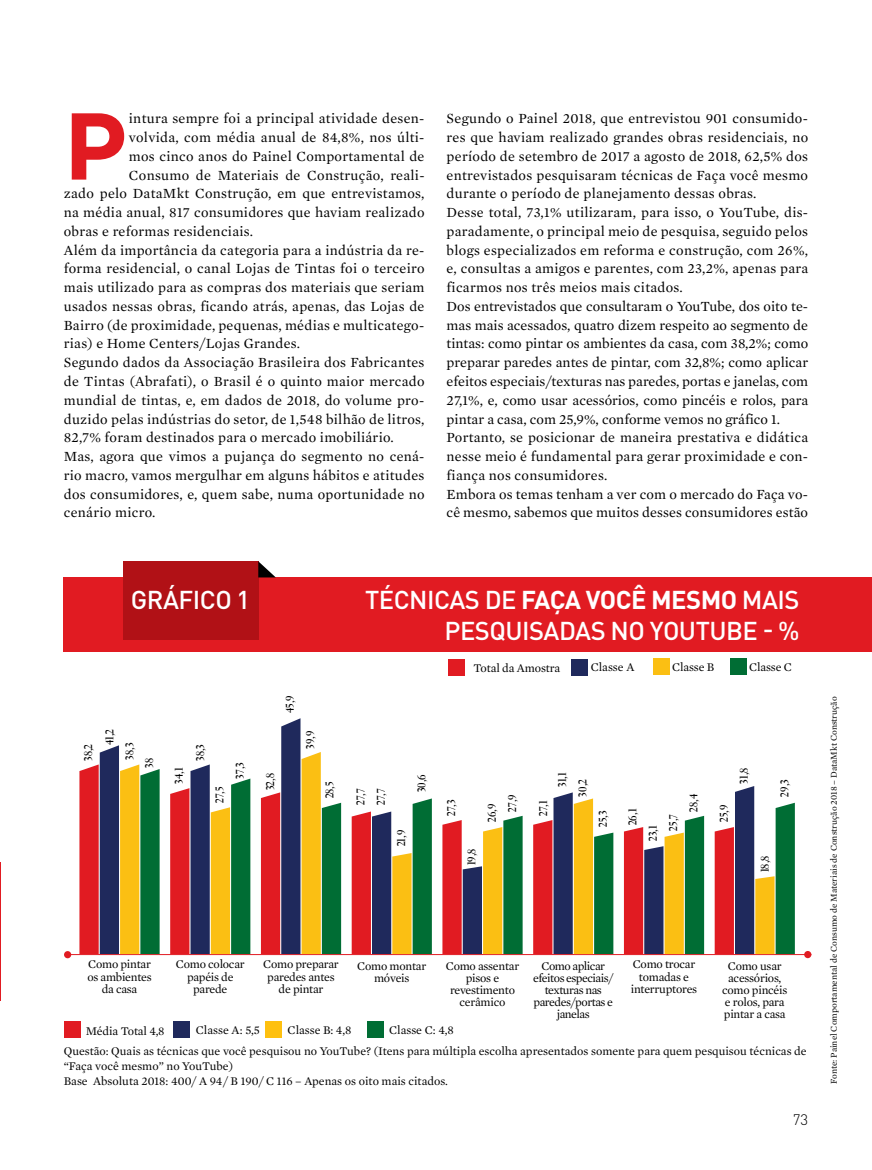
<style>
.page{position:relative;width:872px;height:1170px;background:#fff}
.page>*{position:absolute;margin:0;border:0;box-sizing:border-box;transform-origin:0 0}
.t1{font:700 94.65px "Gotham";color:#e11b22}
.t2{font:500 25.5px/31.5px "DIN Pro";letter-spacing:-.02em;color:#fff;text-align:right}
.t3{font:300 15px "DIN Pro";color:#000}
.t4{font:14.25px/18.8px "Mercury Text G1";letter-spacing:.02em;color:#000}
.t5{font:12px/12px "Mercury Text G1";letter-spacing:-.02em;color:#000;text-align:center}
.t6{font:12px/15px "Mercury Text G1";color:#000}
.t7{font:12px/12px "Mercury Text G1";letter-spacing:-.04em;color:#000;text-align:center}
.t8{font:11.25px/20.2px "Electra LT Std Bold Display";letter-spacing:.01em;color:#000}
.t9{font:9px "Mercury Text G1";color:#000}
.s1{font-weight:700}
</style>
<div class="page">
<hr style="left:0;top:862px;width:1px;height:138px;background:#e11b22">
<div style="left:64px;top:577px;width:808px;height:75px;background:#e11b22"></div>
<div style="left:572px;top:659px;width:16px;height:16px;background:#1f295c"></div>
<div style="left:448px;top:659px;width:16px;height:16px;background:#e11b22"></div>
<div style="left:653px;top:658px;width:16px;height:16px;background:#fbbf13"></div>
<div style="left:730px;top:658px;width:16px;height:16px;background:#006d34"></div>
<hr style="left:69px;top:954px;width:742px;height:1px;background:#e11b22">
<div style="left:64px;top:951px;width:7px;height:7px;background:#e11b22;border-radius:50%"></div>
<div style="left:804px;top:950px;width:7px;height:8px;background:#e11b22;border-radius:50%"></div>
<div style="left:65px;top:1021px;width:16px;height:16px;background:#e11b22"></div>
<div style="left:174px;top:1021px;width:16px;height:16px;background:#1f295c"></div>
<div style="left:266px;top:1021px;width:16px;height:16px;background:#fec00f"></div>
<div style="left:367px;top:1021px;width:16px;height:16px;background:#006d34"></div>
<svg style="left:79px;top:745px;width:81px;height:209px;background:#8e714e"></svg>
<svg style="left:170px;top:764px;width:80px;height:190px;background:#8c7254"></svg>
<svg style="left:261px;top:718px;width:80px;height:236px"></svg>
<svg style="left:352px;top:798px;width:80px;height:156px"></svg>
<svg style="left:442px;top:816px;width:80px;height:138px"></svg>
<svg style="left:533px;top:792px;width:80px;height:162px;background:#977854"></svg>
<svg style="left:624px;top:815px;width:80px;height:139px;background:#957652"></svg>
<svg style="left:714px;top:786px;width:81px;height:168px"></svg>
<div style="left:123px;top:561px;width:135px;height:79px;background:#b11116"></div>
<svg style="left:258px;top:561px;width:18px;height:16px"></svg>
<h1 class="t1" style="left:64px;top:83px;width:65px">P</h1>
<p class="t4" style="left:129px;top:109px;width:297px">intura sempre foi a principal atividade desen-</p>
<p class="t4" style="left:129px;top:128px;width:297px">volvida, com média anual de 84,8%, nos últi-</p>
<p class="t4" style="left:129px;top:147px;width:297px">mos cinco anos do Painel Comportamental de</p>
<p class="t4" style="left:129px;top:165px;width:297px">Consumo de Materiais de Construção, reali-</p>
<p class="t4" style="left:64px;top:184px;width:362px">zado pelo DataMkt Construção, em que entrevistamos,</p>
<p class="t4" style="left:64px;top:203px;width:362px">na média anual, 817 consumidores que haviam realizado</p>
<p class="t4" style="left:64px;top:222px;width:191px">obras e reformas residenciais.</p>
<p class="t4" style="left:64px;top:240px;width:362px">Além da importância da categoria para a indústria da re-</p>
<p class="t4" style="left:64px;top:259px;width:362px">forma residencial, o canal Lojas de Tintas foi o terceiro</p>
<p class="t4" style="left:64px;top:278px;width:362px">mais utilizado para as compras dos materiais que seriam</p>
<p class="t4" style="left:64px;top:297px;width:362px">usados nessas obras, ficando atrás, apenas, das Lojas de</p>
<p class="t4" style="left:64px;top:315px;width:362px">Bairro (de proximidade, pequenas, médias e multicatego-</p>
<p class="t4" style="left:64px;top:334px;width:238px">rias) e Home Centers/Lojas Grandes.</p>
<p class="t4" style="left:64px;top:353px;width:362px">Segundo dados da Associação Brasileira dos Fabricantes</p>
<p class="t4" style="left:64px;top:372px;width:362px">de Tintas (Abrafati), o Brasil é o quinto maior mercado</p>
<p class="t4" style="left:64px;top:390px;width:362px">mundial de tintas, e, em dados de 2018, do volume pro-</p>
<p class="t4" style="left:64px;top:409px;width:362px">duzido pelas indústrias do setor, de 1,548 bilhão de litros,</p>
<p class="t4" style="left:64px;top:428px;width:331px">82,7% foram destinados para o mercado imobiliário.</p>
<p class="t4" style="left:64px;top:447px;width:362px">Mas, agora que vimos a pujança do segmento no cená-</p>
<p class="t4" style="left:64px;top:465px;width:362px">rio macro, vamos mergulhar em alguns hábitos e atitudes</p>
<p class="t4" style="left:64px;top:484px;width:362px">dos consumidores, e, quem sabe, numa oportunidade no</p>
<p class="t4" style="left:64px;top:503px;width:93px">cenário micro.</p>
<p class="t4" style="left:446px;top:109px;width:363px">Segundo o Painel 2018, que entrevistou 901 consumido&shy;res que haviam realizado grandes obras residenciais, no período de setembro de 2017 a agosto de 2018, 62,5% dos entrevistados pesquisaram técnicas de Faça você mesmo durante o período de planejamento dessas obras.<br>Desse total, 73,1% utilizaram, para isso, o YouTube, dis&shy;paradamente, o principal meio de pesquisa, seguido pelos blogs especializados em reforma e construção, com 26%, e, consultas a amigos e parentes, com 23,2%, apenas para ficarmos nos três meios mais citados.<br>Dos entrevistados que consultaram o YouTube, dos oito te&shy;mas mais acessados, quatro dizem respeito ao segmento de tintas: como pintar os ambientes da casa, com 38,2%; como preparar paredes antes de pintar, com 32,8%; como aplicar efeitos especiais/texturas nas paredes, portas e janelas, com 27,1%, e, como usar acessórios, como pincéis e rolos, para pintar a casa, com 25,9%, conforme vemos no gráfico 1.<br>Portanto, se posicionar de maneira prestativa e didática nesse meio é fundamental para gerar proximidade e con&shy;fiança nos consumidores.<br>Embora os temas tenham a ver com o mercado do Faça vo&shy;cê mesmo, sabemos que muitos desses consumidores estão</p>
<h2 class="t2" style="left:131px;top:582px;width:121px">GRÁFICO 1</h2>
<h2 class="t2" style="left:365px;top:582px;width:436px">TÉCNICAS DE <span class="s1">FAÇA VOCÊ MESMO</span> MAIS<br>PESQUISADAS NO YOUTUBE - %</h2>
<p class="t5" style="left:473px;top:661px;width:88px">Total da Amostra</p>
<p class="t5" style="left:590px;top:661px;width:45px">Classe A</p>
<p class="t5" style="left:672px;top:660px;width:44px">Classe B</p>
<p class="t5" style="left:749px;top:660px;width:44px">Classe C</p>
<p class="t8" style="left:280px;top:713px;width:20px;rotate:-90deg">45,9</p>
<p class="t8" style="left:100px;top:745px;width:18px;rotate:-90deg">41,2</p>
<p class="t8" style="left:78px;top:761px;width:19px;rotate:-90deg">38,2</p>
<p class="t8" style="left:120px;top:759px;width:18px;rotate:-90deg">38,3</p>
<p class="t8" style="left:190px;top:761px;width:18px;rotate:-90deg">38,3</p>
<p class="t8" style="left:139px;top:767px;width:11px;rotate:-90deg">38</p>
<p class="t8" style="left:230px;top:778px;width:18px;rotate:-90deg">37,3</p>
<p class="t8" style="left:169px;top:783px;width:18px;rotate:-90deg">34,1</p>
<p class="t8" style="left:260px;top:790px;width:18px;rotate:-90deg">32,8</p>
<p class="t8" style="left:210px;top:802px;width:18px;rotate:-90deg">27,5</p>
<p class="t8" style="left:300px;top:748px;width:20px;rotate:-90deg">39,9</p>
<p class="t8" style="left:320px;top:798px;width:18px;rotate:-90deg">28,5</p>
<p class="t8" style="left:411px;top:792px;width:20px;rotate:-90deg">30,6</p>
<p class="t8" style="left:552px;top:787px;width:16px;rotate:-90deg">31,1</p>
<p class="t8" style="left:733px;top:783px;width:17px;rotate:-90deg">31,8</p>
<p class="t8" style="left:572px;top:796px;width:19px;rotate:-90deg">30,2</p>
<p class="t8" style="left:774px;top:796px;width:19px;rotate:-90deg">29,3</p>
<p class="t8" style="left:350px;top:805px;width:18px;rotate:-90deg">27,7<br>27,7</p>
<p class="t8" style="left:683px;top:811px;width:19px;rotate:-90deg">28,4</p>
<p class="t8" style="left:502px;top:811px;width:19px;rotate:-90deg">27,9</p>
<p class="t8" style="left:533px;top:815px;width:17px;rotate:-90deg">27,1</p>
<p class="t8" style="left:441px;top:815px;width:18px;rotate:-90deg">27,3</p>
<p class="t8" style="left:482px;top:821px;width:20px;rotate:-90deg">26,9</p>
<p class="t8" style="left:622px;top:825px;width:18px;rotate:-90deg">26,1</p>
<p class="t8" style="left:643px;top:830px;width:18px;text-indent:-10px;rotate:-90deg">23,1<br>25,7</p>
<p class="t8" style="left:714px;top:821px;width:19px;rotate:-90deg">25,9</p>
<p class="t8" style="left:593px;top:827px;width:18px;rotate:-90deg">25,3</p>
<p class="t8" style="left:391px;top:846px;width:18px;rotate:-90deg">21,9</p>
<p class="t8" style="left:461px;top:865px;width:18px;rotate:-90deg">19,8</p>
<p class="t8" style="left:755px;top:872px;width:18px;rotate:-90deg">18,8</p>
<p class="t5" style="left:87px;top:958px;width:66px">Como pintar os ambientes da casa</p>
<p class="t5" style="left:176px;top:958px;width:70px">Como colocar papéis de parede</p>
<p class="t5" style="left:263px;top:958px;width:77px">Como preparar paredes antes de pintar</p>
<p class="t5" style="left:357px;top:959px;width:70px">Como montar móveis</p>
<p class="t5" style="left:446px;top:959px;width:75px">Como assentar pisos e revestimento cerâmico</p>
<p class="t5" style="left:631px;top:958px;width:68px">Como trocar tomadas e interruptores</p>
<p class="t5" style="left:722px;top:959px;width:67px">Como usar acessórios, como pincéis e rolos, para pintar a casa</p>
<p class="t7" style="left:533px;top:959px;width:82px">Como aplicar efeitos especiais/ texturas nas paredes/portas e janelas</p>
<p class="t5" style="left:86px;top:1024px;width:80px">Média Total 4,8</p>
<p class="t5" style="left:196px;top:1023px;width:66px">Classe A: 5,5</p>
<p class="t5" style="left:287px;top:1023px;width:65px">Classe B: 4,8</p>
<p class="t5" style="left:389px;top:1023px;width:66px">Classe C: 4,8</p>
<p class="t6" style="left:64px;top:1043px;width:744px">Questão: Quais as técnicas que você pesquisou no YouTube? (Itens para múltipla escolha apresentados somente para quem pesquisou técnicas de “Faça você mesmo” no YouTube)<br>Base Absoluta 2018: 400/ A 94/ B 190/ C 116 – Apenas os oito mais citados.</p>
<p class="t3" style="left:792px;top:1109px;width:17px">73</p>
<p class="t9" style="left:828px;top:1083px;width:388px;rotate:-90deg">Fonte: Painel Comportamental de Consumo de Materiais de Construção 2018 – DataMkt Construção</p>
</div>
